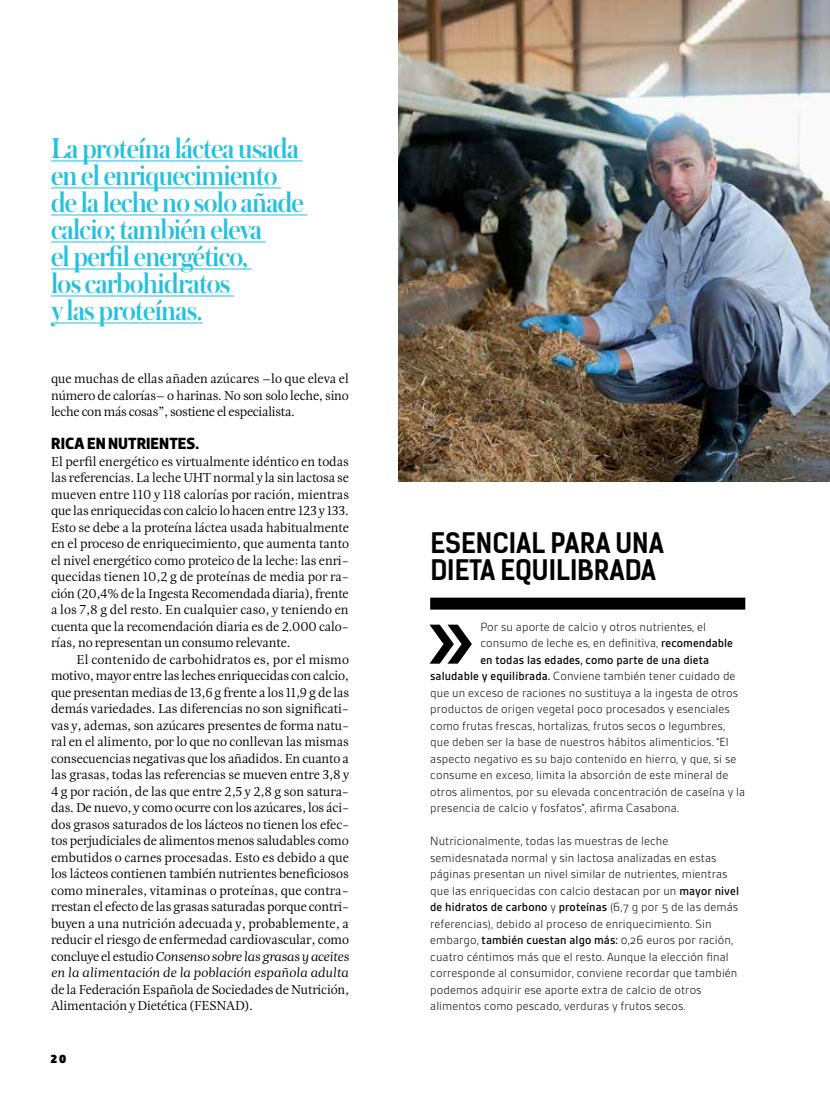
<style>
.page{position:relative;width:830px;height:1106px;background:#fff}
.page>*{position:absolute;margin:0;border:0;box-sizing:border-box;transform-origin:0 0}
.t1{font:500 30px/27px "Austin";letter-spacing:-.025em;color:#23c1e0}
.t2{font:700 27px/27px "Kelson Sans";color:#000}
.t3{font:700 16.5px "Dobra";color:#000}
.t4{font:13.5px/16.5px "Esta Pro";letter-spacing:-.015em;color:#000;text-align:justify}
.t5{font:300 12.75px/16.5px "Gesta";letter-spacing:.005em;color:#000}
.t6{font:500 12.75px "Gesta";letter-spacing:.005em;color:#000}
.t7{font:900 12px "Dobra";color:#000}
.s1{font-style:italic}
.s2{font-weight:500}
</style>
<div class="page">
<img style="left:398px;top:0;width:431px;height:482px">
<hr style="left:829px;top:0;width:1px;height:1106px;background:#f7941e">
<hr style="left:51px;top:161px;width:251px;height:1px;background:#23c1e0">
<hr style="left:51px;top:188px;width:230px;height:1px;background:#23c1e0">
<hr style="left:51px;top:215px;width:256px;height:1px;background:#23c1e0">
<hr style="left:51px;top:242px;width:215px;height:1px;background:#23c1e0">
<hr style="left:51px;top:269px;width:201px;height:1px;background:#23c1e0">
<hr style="left:51px;top:296px;width:183px;height:1px;background:#23c1e0">
<hr style="left:51px;top:323px;width:151px;height:1px;background:#23c1e0">
<svg style="left:429px;top:624px;width:42px;height:39px"></svg>
<div style="left:430px;top:597px;width:315px;height:12px;background:#000"></div>
<h1 class="t1" style="left:51px;top:134px;width:254px">La proteína láctea usada en el enriquecimiento de la leche no solo añade calcio; también eleva<br>el perfil energético,<br>los carbohidratos<br>y las proteínas.</h1>
<p class="t4" style="left:51px;top:370px;width:299px">que muchas de ellas añaden azúcares –lo que eleva el número de calorías– o harinas. No son solo leche, sino leche con más cosas”, sostiene el especialista.</p>
<p class="t3" style="left:51px;top:434px;width:149px">RICA EN NUTRIENTES.</p>
<p class="t4" style="left:51px;top:452px;width:299px">El perfil energético es virtualmente idéntico en todas las referencias. La leche UHT normal y la sin lactosa se mueven entre 110 y 118 calorías por ración, mientras que las enriquecidas con calcio lo hacen entre 123 y 133.<br>Esto se debe a la proteína láctea usada habitualmente en el proceso de enriquecimiento, que aumenta tanto el nivel energético como proteico de la leche: las enri&shy;quecidas tienen 10,2 g de proteínas de media por ra&shy;ción (20,4% de la Ingesta Recomendada diaria), frente a los 7,8 g del resto. En cualquier caso, y teniendo en cuenta que la recomendación diaria es de 2.000 calo&shy;rías, no representan un consumo relevante.</p>
<p class="t4" style="left:51px;top:650px;width:299px;text-indent:26px">El contenido de carbohidratos es, por el mismo motivo, mayor entre las leches enriquecidas con calcio, que presentan medias de 13,6 g frente a los 11,9 g de las demás variedades. Las diferencias no son significati&shy;vas y, ademas, son azúcares presentes de forma natu&shy;ral en el alimento, por lo que no conllevan las mismas consecuencias negativas que los añadidos. En cuanto a las grasas, todas las referencias se mueven entre 3,8 y 4 g por ración, de las que entre 2,5 y 2,8 g son satura&shy;das. De nuevo, y como ocurre con los azúcares, los áci&shy;dos grasos saturados de los lácteos no tienen los efec&shy;tos perjudiciales de alimentos menos saludables como embutidos o carnes procesadas. Esto es debido a que los lácteos contienen también nutrientes beneficiosos como minerales, vitaminas o proteínas, que contra&shy;rrestan el efecto de las grasas saturadas porque contri&shy;buyen a una nutrición adecuada y, probablemente, a reducir el riesgo de enfermedad cardiovascular, como concluye el estudio <span class="s1">Consenso sobre las grasas y aceites en la alimentación de la población española adulta</span></p>
<p class="t4" style="left:51px;top:980px;width:299px">de la Federación Española de Sociedades de Nutrición,<br>Alimentación y Dietética (FESNAD).</p>
<p class="t7" style="left:51px;top:1052px;width:17px">20</p>
<h2 class="t2" style="left:430px;top:529px;width:235px">ESENCIAL PARA UNA<br>DIETA EQUILIBRADA</h2>
<p class="t5" style="left:480px;top:618px;width:227px">Por su aporte de calcio y otros nutrientes, el</p>
<p class="t5" style="left:480px;top:635px;width:254px">consumo de leche es, en definitiva, <span class="s2">recomendable</span></p>
<p class="t6" style="left:480px;top:653px;width:230px">en todas las edades, como parte de una dieta</p>
<p class="t5" style="left:430px;top:668px;width:307px"><span class="s2">saludable y equilibrada.</span> Conviene también tener cuidado de</p>
<p class="t5" style="left:430px;top:684px;width:309px">que un exceso de raciones no sustituya a la ingesta de otros</p>
<p class="t5" style="left:430px;top:701px;width:301px">productos de origen vegetal poco procesados y esenciales</p>
<p class="t5" style="left:430px;top:717px;width:296px">como frutas frescas, hortalizas, frutos secos o legumbres,</p>
<p class="t5" style="left:430px;top:734px;width:300px">que deben ser la base de nuestros hábitos alimenticios. “El</p>
<p class="t5" style="left:430px;top:750px;width:307px">aspecto negativo es su bajo contenido en hierro, y que, si se</p>
<p class="t5" style="left:430px;top:767px;width:299px">consume en exceso, limita la absorción de este mineral de</p>
<p class="t5" style="left:430px;top:783px;width:316px">otros alimentos, por su elevada concentración de caseína y la</p>
<p class="t5" style="left:430px;top:800px;width:250px">presencia de calcio y fosfatos”, afirma Casabona.</p>
<p class="t5" style="left:430px;top:833px;width:310px">Nutricionalmente, todas las muestras de leche semidesnatada normal y sin lactosa analizadas en estas páginas presentan un nivel similar de nutrientes, mientras que las enriquecidas con calcio destacan por un <span class="s2">mayor nivel de hidratos de carbono</span> y <span class="s2">proteínas</span> (6,7 g por 5 de las demás referencias), debido al proceso de enriquecimiento. Sin embargo, <span class="s2">también cuestan algo más:</span> 0,26 euros por ración, cuatro céntimos más que el resto. Aunque la elección final corresponde al consumidor, conviene recordar que también podemos adquirir ese aporte extra de calcio de otros alimentos como pescado, verduras y frutos secos.</p>
</div>
